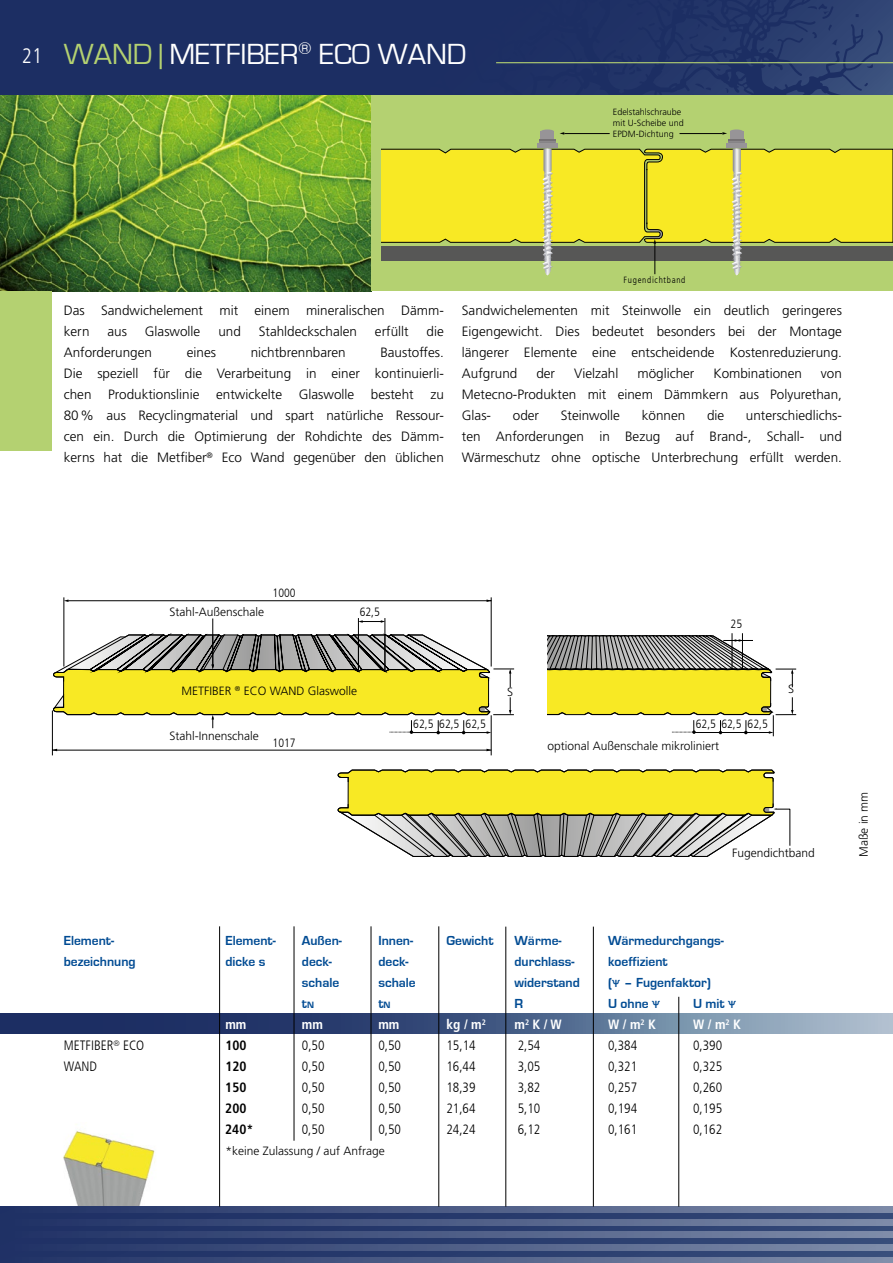
<style>
.page{position:relative;width:893px;height:1263px;background:#fff}
.page>*{position:absolute;margin:0;border:0;box-sizing:border-box;transform-origin:0 0}
.t1{font:30px "Eurostile";color:#fff}
.t2{font:300 condensed 21px "Frutiger LT";color:#fff}
.t3{font:300 13.5px/21px "Frutiger LT Pro";color:#000;text-align:justify}
.t4{font:700 13.5px "Eurostile";color:#004b93}
.t5{font:300 condensed 13.5px "Frutiger LT";color:#000}
.t6{font:700 condensed 13.5px "Frutiger LT Std";color:#fff}
.t7{font:700 condensed 13.5px "Frutiger LT Std";color:#000}
.t8{font:700 13.5px "Eurostile";color:#004b93}
.t9{font:300 12px "Frutiger LT Pro";color:#000}
.t10{font:300 condensed 12px "Frutiger LT";color:#000}
.t11{font:300 9px/10.8px "Frutiger LT Pro";color:#000}
.t12{font:300 condensed 9px "Frutiger LT";letter-spacing:.08em;color:#000}
.s1{color:#b4d171}
.s2{font-family:"Lucida Grande";font-weight:400}
.s3{font-size:9.45px}
.s4{font-style:inherit}
</style>
<div class="page">
<img style="left:63px;top:1131px;width:92px;height:75px">
<svg style="left:16px;top:0;width:877px;height:96px;background:#213365"></svg>
<svg style="left:0;top:1213px;width:893px;height:44px;background:#2c3f70"></svg>
<svg style="left:0;top:1206px;width:893px;height:7px;background:#4c5c85"></svg>
<svg style="left:0;top:1219px;width:893px;height:6px;background:#4d5c86"></svg>
<svg style="left:0;top:1232px;width:893px;height:6px;background:#4e5d86"></svg>
<svg style="left:0;top:1244px;width:893px;height:6px;background:#4e5e87"></svg>
<svg style="left:0;top:1257px;width:893px;height:6px;background:#4f5f87"></svg>
<div style="left:0;top:96px;width:893px;height:195px;background:#b4d171"></div>
<svg style="left:381px;top:129px;width:512px;height:146px"></svg>
<img style="left:0;top:96px;width:371px;height:195px">
<svg style="left:0;top:1014px;width:893px;height:19px;background:#4b5f87"></svg>
<hr style="left:219px;top:926px;width:1px;height:280px;background:#000">
<hr style="left:294px;top:926px;width:1px;height:215px;background:#000">
<hr style="left:371px;top:926px;width:1px;height:215px;background:#000">
<hr style="left:439px;top:926px;width:1px;height:280px;background:#000">
<div style="left:0;top:291px;width:51px;height:159px;background:#b4d171"></div>
<svg style="left:337px;top:769px;width:453px;height:88px;background:#cfc86e"></svg>
<hr style="left:732px;top:633px;width:1px;height:35px;background:#000">
<hr style="left:742px;top:633px;width:1px;height:35px;background:#000">
<svg style="left:547px;top:635px;width:249px;height:101px"></svg>
<hr style="left:491px;top:715px;width:1px;height:40px;background:#000">
<hr style="left:68px;top:600px;width:423px;height:1px;background:#000">
<hr style="left:491px;top:597px;width:1px;height:69px;background:#000">
<hr style="left:64px;top:597px;width:1px;height:69px;background:#000">
<hr style="left:52px;top:750px;width:439px;height:1px;background:#000">
<hr style="left:52px;top:710px;width:1px;height:45px;background:#000">
<hr style="left:213px;top:618px;width:1px;height:48px;background:#000">
<hr style="left:385px;top:618px;width:1px;height:52px;background:#000">
<hr style="left:358px;top:618px;width:1px;height:52px;background:#000">
<svg style="left:358px;top:620px;width:27px;height:3px"></svg>
<svg style="left:52px;top:633px;width:462px;height:101px"></svg>
<hr style="left:496px;top:62px;width:397px;height:1px;background:#b4d171">
<hr style="left:506px;top:927px;width:1px;height:279px;background:#000">
<hr style="left:593px;top:927px;width:1px;height:279px;background:#000">
<hr style="left:678px;top:997px;width:1px;height:209px;background:#000">
<h2 class="t2" style="left:22px;top:43px;width:22px">21</h2>
<h1 class="t1" style="left:64px;top:38px;width:404px"><span class="s1">WAND |</span> METFIBER<sup>®</sup> ECO WAND</h1>
<p class="t11" style="left:613px;top:107px;width:73px">Edelstahlschraube mit U-Scheibe und<br>EPDM-Dichtung</p>
<p class="t3" style="left:64px;top:300px;width:382px">Das Sandwichelement mit einem mineralischen Dämm&shy;kern</p>
<p class="t3" style="left:107px;top:321px;width:21px">aus</p>
<p class="t3" style="left:145px;top:321px;width:57px">Glaswolle</p>
<p class="t3" style="left:218px;top:321px;width:24px">und</p>
<p class="t3" style="left:259px;top:321px;width:100px">Stahldeckschalen</p>
<p class="t3" style="left:375px;top:321px;width:35px">erfüllt</p>
<p class="t3" style="left:427px;top:321px;width:19px">die</p>
<p class="t3" style="left:64px;top:342px;width:90px">Anforderungen</p>
<p class="t3" style="left:187px;top:342px;width:31px">eines</p>
<p class="t3" style="left:251px;top:342px;width:96px">nichtbrennbaren</p>
<p class="t3" style="left:64px;top:342px;width:382px;text-indent:317px">Baustoffes.<br>Die speziell für die Verarbeitung in einer kontinuierli&shy;chen Produktionslinie entwickelte Glaswolle besteht zu 80% aus Recyclingmaterial und spart natürliche Ressour&shy;cen ein. Durch die Optimierung der Rohdichte des Dämm&shy;kerns hat die Metfiber<sup>®</sup> Eco Wand gegenüber den üblichen</p>
<p class="t12" style="left:623px;top:275px;width:63px">Fugendichtband</p>
<p class="t3" style="left:462px;top:300px;width:382px">Sandwichelementen mit Steinwolle ein deutlich geringeres Eigengewicht. Dies bedeutet besonders bei der Montage längerer Elemente eine entscheidende Kostenreduzierung.<br>Aufgrund</p>
<p class="t3" style="left:536px;top:363px;width:20px">der</p>
<p class="t3" style="left:574px;top:363px;width:46px">Vielzahl</p>
<p class="t3" style="left:637px;top:363px;width:58px">möglicher</p>
<p class="t3" style="left:713px;top:363px;width:90px">Kombinationen</p>
<p class="t3" style="left:462px;top:363px;width:382px;text-indent:359px">von Metecno-Produkten mit einem Dämmkern aus Polyurethan, Glas-</p>
<p class="t3" style="left:462px;top:405px;width:382px;text-indent:284px">unterschiedlichs&shy;ten Anforderungen in Bezug auf Brand-, Schall- und Wärmeschutz ohne optische Unterbrechung erfüllt werden.</p>
<p class="t3" style="left:513px;top:405px;width:28px">oder</p>
<p class="t3" style="left:561px;top:405px;width:61px">Steinwolle</p>
<p class="t3" style="left:642px;top:405px;width:45px">können</p>
<p class="t3" style="left:707px;top:405px;width:19px">die</p>
<p class="t9" style="left:169px;top:604px;width:96px">Stahl-Außenschale</p>
<p class="t10" style="left:273px;top:586px;width:25px">1000</p>
<p class="t10" style="left:360px;top:605px;width:22px">62,5</p>
<p class="t9" style="left:181px;top:684px;width:177px">METFIBER <sup>®</sup> ECO WAND Glaswolle</p>
<p class="t9" style="left:169px;top:728px;width:91px">Stahl-Innenschale</p>
<p class="t10" style="left:273px;top:736px;width:25px">1017</p>
<p class="t10" style="left:413px;top:717px;width:74px">62,5 62,5 62,5</p>
<p class="t9" style="left:507px;top:685px;width:7px">S</p>
<p class="t10" style="left:731px;top:617px;width:13px">25</p>
<p class="t10" style="left:696px;top:717px;width:73px">62,5 62,5 62,5</p>
<p class="t9" style="left:547px;top:739px;width:173px">optional Außenschale mikroliniert</p>
<p class="t9" style="left:788px;top:682px;width:7px">S</p>
<p class="t9" style="left:732px;top:845px;width:84px">Fugendichtband</p>
<p class="t4" style="left:64px;top:933px;width:52px">Element-</p>
<p class="t4" style="left:225px;top:933px;width:52px">Element-</p>
<p class="t4" style="left:302px;top:933px;width:41px">Außen-</p>
<p class="t4" style="left:378px;top:933px;width:36px">Innen-</p>
<p class="t4" style="left:446px;top:933px;width:49px">Gewicht</p>
<p class="t4" style="left:514px;top:933px;width:49px">Wärme-</p>
<p class="t4" style="left:608px;top:933px;width:117px">Wärmedurchgangs-</p>
<p class="t4" style="left:64px;top:954px;width:73px">bezeichnung</p>
<p class="t4" style="left:225px;top:954px;width:42px">dicke s</p>
<p class="t4" style="left:302px;top:954px;width:32px">deck-</p>
<p class="t4" style="left:378px;top:954px;width:32px">deck-</p>
<p class="t4" style="left:514px;top:954px;width:62px">durchlass-</p>
<p class="t4" style="left:608px;top:954px;width:61px">koeffizient</p>
<p class="t4" style="left:302px;top:975px;width:39px">schale</p>
<p class="t4" style="left:378px;top:975px;width:39px">schale</p>
<p class="t4" style="left:514px;top:975px;width:67px">widerstand</p>
<p class="t4" style="left:608px;top:975px;width:104px">(<span class="s2">ᴪ</span> – Fugenfaktor)</p>
<p class="t4" style="left:302px;top:996px;width:14px">t<span class="s3">n</span></p>
<p class="t4" style="left:378px;top:996px;width:14px">t<span class="s3">n</span></p>
<p class="t8" style="left:514px;top:996px;width:10px">R</p>
<p class="t4" style="left:608px;top:996px;width:53px"><span class="s4">U</span> ohne <span class="s2">ᴪ</span></p>
<p class="t4" style="left:693px;top:996px;width:44px"><span class="s4">U</span> mit <span class="s2">ᴪ</span></p>
<p class="t6" style="left:225px;top:1016px;width:23px">mm</p>
<p class="t6" style="left:302px;top:1016px;width:23px">mm</p>
<p class="t6" style="left:378px;top:1016px;width:23px">mm</p>
<p class="t6" style="left:446px;top:1016px;width:41px">kg / m<sup>2</sup></p>
<p class="t6" style="left:514px;top:1016px;width:49px">m<sup>2</sup> K / W</p>
<p class="t6" style="left:608px;top:1016px;width:49px">W / m<sup>2</sup> K</p>
<p class="t6" style="left:693px;top:1016px;width:49px">W / m<sup>2</sup> K</p>
<p class="t5" style="left:64px;top:1038px;width:82px">METFIBER<sup>®</sup> ECO</p>
<p class="t7" style="left:225px;top:1037px;width:23px">100</p>
<p class="t5" style="left:302px;top:1038px;width:24px">0,50</p>
<p class="t5" style="left:378px;top:1038px;width:24px">0,50</p>
<p class="t5" style="left:446px;top:1038px;width:31px">15,14</p>
<p class="t5" style="left:518px;top:1038px;width:24px">2,54</p>
<p class="t5" style="left:608px;top:1038px;width:31px">0,384</p>
<p class="t5" style="left:693px;top:1038px;width:31px">0,390</p>
<p class="t5" style="left:64px;top:1059px;width:35px">WAND</p>
<p class="t7" style="left:225px;top:1058px;width:23px">120</p>
<p class="t5" style="left:302px;top:1059px;width:24px">0,50</p>
<p class="t5" style="left:378px;top:1059px;width:24px">0,50</p>
<p class="t5" style="left:446px;top:1059px;width:31px">16,44</p>
<p class="t5" style="left:518px;top:1059px;width:24px">3,05</p>
<p class="t5" style="left:608px;top:1059px;width:31px">0,321</p>
<p class="t5" style="left:693px;top:1059px;width:31px">0,325</p>
<p class="t7" style="left:225px;top:1079px;width:23px">150</p>
<p class="t5" style="left:302px;top:1080px;width:24px">0,50</p>
<p class="t5" style="left:378px;top:1080px;width:24px">0,50</p>
<p class="t5" style="left:446px;top:1080px;width:31px">18,39</p>
<p class="t5" style="left:518px;top:1080px;width:24px">3,82</p>
<p class="t5" style="left:608px;top:1080px;width:31px">0,257</p>
<p class="t5" style="left:693px;top:1080px;width:31px">0,260</p>
<p class="t7" style="left:225px;top:1100px;width:23px">200</p>
<p class="t5" style="left:302px;top:1101px;width:24px">0,50</p>
<p class="t5" style="left:378px;top:1101px;width:24px">0,50</p>
<p class="t5" style="left:446px;top:1101px;width:31px">21,64</p>
<p class="t5" style="left:518px;top:1101px;width:24px">5,10</p>
<p class="t5" style="left:608px;top:1101px;width:31px">0,194</p>
<p class="t5" style="left:693px;top:1101px;width:31px">0,195</p>
<p class="t7" style="left:225px;top:1121px;width:30px">240*</p>
<p class="t5" style="left:302px;top:1122px;width:24px">0,50</p>
<p class="t5" style="left:378px;top:1122px;width:24px">0,50</p>
<p class="t5" style="left:446px;top:1122px;width:31px">24,24</p>
<p class="t5" style="left:518px;top:1122px;width:24px">6,12</p>
<p class="t5" style="left:608px;top:1122px;width:31px">0,161</p>
<p class="t5" style="left:693px;top:1122px;width:31px">0,162</p>
<p class="t9" style="left:225px;top:1144px;width:161px">*keine Zulassung / auf Anfrage</p>
<p class="t9" style="left:857px;top:857px;width:67px;rotate:-90deg">Maße in mm</p>
</div>
